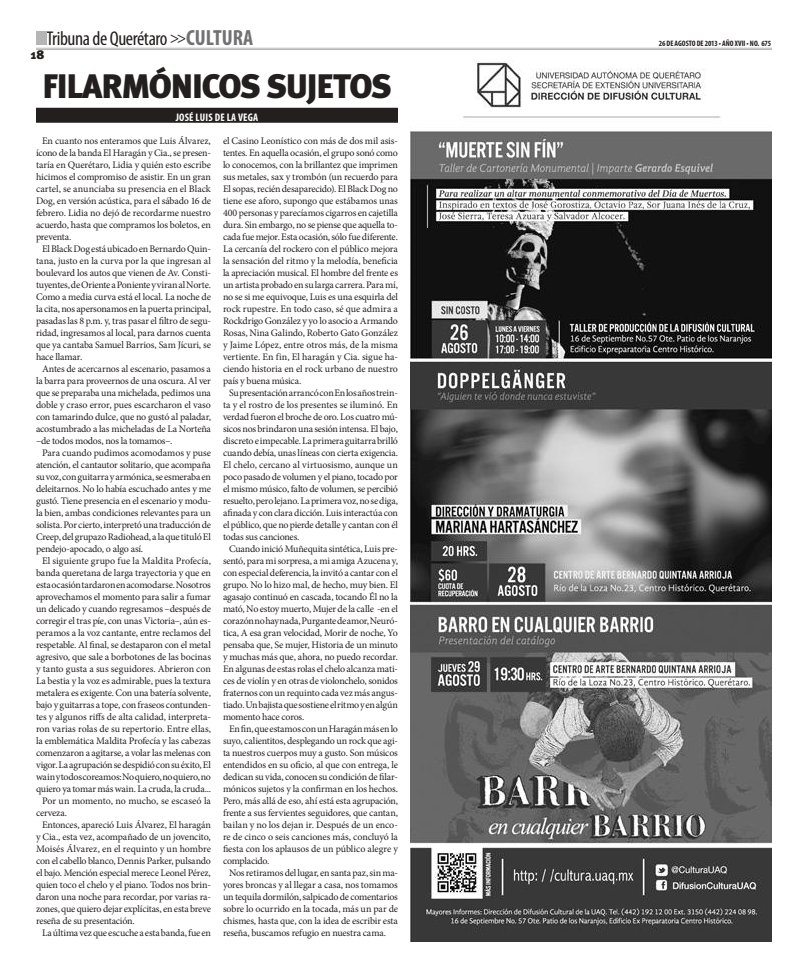
<style>
.page{position:relative;width:808px;height:978px;background:#fff}
.page>*{position:absolute;margin:0;border:0;box-sizing:border-box;transform-origin:0 0}
.t1{font:900 34px "Meta Plus";letter-spacing:-.05em;color:#241f1f}
.t2{font:condensed 20px "Myriad Pro";letter-spacing:-.02em;color:#241f1f}
.t3{font:900 12.9px "Meta Plus";color:#241f1f}
.t4{font:700 condensed 11px "Myriad Pro";letter-spacing:.02em;color:#fff}
.t5{font:10px/12px "Minion Pro";letter-spacing:-.015em;color:#241f1f;text-align:justify}
.t6{font:700 condensed 7.9px "Myriad Pro";color:#241f1f}
.s1{font-size:16px}
.s2{font-weight:700;font-size:22px;color:#717072}
</style>
<div class="page">
<hr style="left:36px;top:48px;width:736px;height:1px;background:#b5b5b6">
<hr style="left:36px;top:49px;width:736px;height:1px;background:#b5b5b6">
<div style="left:36px;top:31px;width:10px;height:14px;background:#b5b5b6"></div>
<div style="left:36px;top:108px;width:362px;height:15px;background:#241f1f"></div>
<img style="left:410px;top:60px;width:362px;height:882px">
<h2 class="t2" style="left:47px;top:26px;width:208px">Tribuna de Querétaro <span class="s1">&gt;&gt;</span><span class="s2">CULTURA</span></h2>
<p class="t3" style="left:31px;top:47px;width:15px">18</p>
<h1 class="t1" style="left:42px;top:66px;width:351px">FILARMÓNICOS SUJETOS</h1>
<p class="t4" style="left:176px;top:110px;width:84px">JOSÉ LUIS DE LA VEGA</p>
<p class="t5" style="left:36px;top:135px;width:176px;text-indent:6px">En cuanto nos enteramos que Luis Álvarez, ícono de la banda El Haragán y Cia., se presen&shy;taría en Querétaro, Lidia y quién esto escribe hicimos el compromiso de asistir. En un gran cartel, se anunciaba su presencia en el Black Dog, en versión acústica, para el sábado 16 de febrero. Lidia no dejó de recordarme nuestro acuerdo, hasta que compramos los boletos, en preventa.</p>
<p class="t5" style="left:36px;top:243px;width:177px;text-indent:6px">El Black Dog está ubicado en Bernardo Quin&shy;tana, justo en la curva por la que ingresan al boulevard los autos que vienen de Av. Consti&shy;tuyentes, de Oriente a Poniente y viran al Norte.<br>Como a media curva está el local. La noche de la cita, nos apersonamos en la puerta principal, pasadas las 8 p.m. y, tras pasar el filtro de segu&shy;ridad, ingresamos al local, para darnos cuenta que ya cantaba Samuel Barrios, Sam Jícuri, se hace llamar.</p>
<p class="t5" style="left:36px;top:363px;width:177px;text-indent:6px">Antes de acercarnos al escenario, pasamos a la barra para proveernos de una oscura. Al ver que se preparaba una michelada, pedimos una doble y craso error, pues escarcharon el vaso con tamarindo dulce, que no gustó al paladar, acostumbrado a las micheladas de La Norteña –de todos modos, nos la tomamos–.</p>
<p class="t5" style="left:36px;top:447px;width:176px;text-indent:6px">Para cuando pudimos acomodamos y puse atención, el cantautor solitario, que acompaña su voz, con guitarra y armónica, se esmeraba en deleitarnos. No lo había escuchado antes y me gustó. Tiene presencia en el escenario y modu&shy;la bien, ambas condiciones relevantes para un solista. Por cierto, interpretó una traducción de Creep, del grupazo Radiohead, a la que tituló El pendejo-apocado, o algo así.</p>
<p class="t5" style="left:42px;top:555px;width:170px">El siguiente grupo fue la Maldita Profecía,</p>
<p class="t5" style="left:36px;top:567px;width:176px">banda queretana de larga trayectoria y que en</p>
<p class="t5" style="left:36px;top:579px;width:176px">esta ocasión tardaron en acomodarse. Nosotros</p>
<p class="t5" style="left:36px;top:591px;width:176px">aprovechamos el momento para salir a fumar</p>
<p class="t5" style="left:36px;top:603px;width:176px">un delicado y cuando regresamos –después de</p>
<p class="t5" style="left:36px;top:615px;width:176px">corregir el tras píe, con unas Victoria–, aún es-</p>
<p class="t5" style="left:36px;top:627px;width:176px">peramos a la voz cantante, entre reclamos del</p>
<p class="t5" style="left:36px;top:639px;width:176px">respetable. Al final, se destaparon con el metal</p>
<p class="t5" style="left:36px;top:651px;width:176px">agresivo, que sale a borbotones de las bocinas</p>
<p class="t5" style="left:36px;top:663px;width:176px">y tanto gusta a sus seguidores. Abrieron con</p>
<p class="t5" style="left:36px;top:675px;width:176px">La bestia y la voz es admirable, pues la textura</p>
<p class="t5" style="left:36px;top:687px;width:176px">metalera es exigente. Con una batería solvente,</p>
<p class="t5" style="left:36px;top:699px;width:176px">bajo y guitarras a tope, con fraseos contunden-</p>
<p class="t5" style="left:36px;top:711px;width:176px">tes y algunos riffs de alta calidad, interpreta-</p>
<p class="t5" style="left:36px;top:723px;width:177px">ron varias rolas de su repertorio. Entre ellas,</p>
<p class="t5" style="left:36px;top:735px;width:176px">la emblemática Maldita Profecía y las cabezas</p>
<p class="t5" style="left:36px;top:747px;width:176px">comenzaron a agitarse, a volar las melenas con</p>
<p class="t5" style="left:36px;top:759px;width:176px">vigor. La agrupación se despidió con su éxito, El</p>
<p class="t5" style="left:36px;top:771px;width:176px">wain y todos coreamos: No quiero, no quiero, no</p>
<p class="t5" style="left:36px;top:783px;width:176px">quiero ya tomar más wain. La cruda, la cruda...</p>
<p class="t5" style="left:42px;top:795px;width:170px">Por un momento, no mucho, se escaseó la</p>
<p class="t5" style="left:36px;top:807px;width:33px">cerveza.</p>
<p class="t5" style="left:42px;top:819px;width:170px">Entonces, apareció Luis Álvarez, El haragán</p>
<p class="t5" style="left:36px;top:831px;width:176px">y Cia., esta vez, acompañado de un jovencito,</p>
<p class="t5" style="left:36px;top:843px;width:176px">Moisés Álvarez, en el requinto y un hombre</p>
<p class="t5" style="left:36px;top:855px;width:176px">con el cabello blanco, Dennis Parker, pulsando</p>
<p class="t5" style="left:36px;top:867px;width:176px">el bajo. Mención especial merece Leonel Pérez,</p>
<p class="t5" style="left:36px;top:879px;width:176px">quien toco el chelo y el piano. Todos nos brin-</p>
<p class="t5" style="left:36px;top:891px;width:176px">daron una noche para recordar, por varias ra-</p>
<p class="t5" style="left:36px;top:903px;width:176px">zones, que quiero dejar explícitas, en esta breve</p>
<p class="t5" style="left:36px;top:915px;width:100px">reseña de su presentación.</p>
<p class="t5" style="left:42px;top:927px;width:170px">La última vez que escuche a esta banda, fue en</p>
<p class="t5" style="left:223px;top:135px;width:177px">el Casino Leonístico con más de dos mil asis&shy;tentes. En aquella ocasión, el grupo sonó como lo conocemos, con la brillantez que imprimen sus metales, sax y trombón (un recuerdo para El sopas, recién desaparecido). El Black Dog no tiene ese aforo, supongo que estábamos unas 400 personas y parecíamos cigarros en cajetilla dura. Sin embargo, no se piense que aquella to&shy;cada fue mejor. Esta ocasión, sólo fue diferente.<br>La cercanía del rockero con el público mejora la sensación del ritmo y la melodía, beneficia la apreciación musical. El hombre del frente es un artista probado en su larga carrera. Para mí, no se si me equivoque, Luis es una esquirla del rock rupestre. En todo caso, sé que admira a Rockdrigo González y yo lo asocio a Armando Rosas, Nina Galindo, Roberto Gato González y Jaime López, entre otros más, de la misma vertiente. En fin, El haragán y Cia. sigue ha&shy;ciendo historia en el rock urbano de nuestro país y buena música.</p>
<p class="t5" style="left:223px;top:387px;width:176px;text-indent:6px">Su presentación arrancó con En los años trein&shy;ta y el rostro de los presentes se iluminó. En verdad fueron el broche de oro. Los cuatro mú&shy;sicos nos brindaron una sesión intensa. El bajo, discreto e impecable. La primera guitarra brilló cuando debía, unas líneas con cierta exigencia.<br>El chelo, cercano al virtuosismo, aunque un poco pasado de volumen y el piano, tocado por el mismo músico, falto de volumen, se percibió resuelto, pero lejano. La primera voz, no se diga, afinada y con clara dicción. Luis interactúa con el público, que no pierde detalle y cantan con él todas sus canciones.</p>
<p class="t5" style="left:223px;top:543px;width:176px;text-indent:6px">Cuando inició Muñequita sintética, Luis pre&shy;sentó, para mi sorpresa, a mi amiga Azucena y, con especial deferencia, la invitó a cantar con el grupo. No lo hizo mal, de hecho, muy bien. El agasajo continuó en cascada, tocando Él no la mató, No estoy muerto, Mujer de la calle -en el corazón no hay nada, Purgante de amor, Neuró&shy;tica, A esa gran velocidad, Morir de noche, Yo pensaba que, Se mujer, Historia de un minuto y muchas más que, ahora, no puedo recordar.<br>En algunas de estas rolas el chelo alcanza mati&shy;ces de violín y en otras de violonchelo, sonidos fraternos con un requinto cada vez más angus&shy;tiado. Un bajista que sostiene el ritmo y en algún momento hace coros.</p>
<p class="t5" style="left:223px;top:723px;width:176px;text-indent:6px">En fin, que estamos con un Haragán más en lo suyo, calientitos, desplegando un rock que agi&shy;ta nuestros cuerpos muy a gusto. Son músicos entendidos en su oficio, al que con entrega, le dedican su vida, conocen su condición de filar&shy;mónicos sujetos y la confirman en los hechos.<br>Pero, más allá de eso, ahí está esta agrupación, frente a sus fervientes seguidores, que cantan, bailan y no los dejan ir. Después de un enco&shy;re de cinco o seis canciones más, concluyó la fiesta con los aplausos de un público alegre y complacido.</p>
<p class="t5" style="left:223px;top:867px;width:177px;text-indent:6px">Nos retiramos del lugar, en santa paz, sin ma&shy;yores broncas y al llegar a casa, nos tomamos un tequila dormilón, salpicado de comentarios sobre lo ocurrido en la tocada, más un par de chismes, hasta que, con la idea de escribir esta reseña, buscamos refugio en nuestra cama.</p>
<p class="t6" style="left:659px;top:38px;width:114px">26 DE AGOSTO DE 2013 • AÑO XVII • NO. 675</p>
</div>
